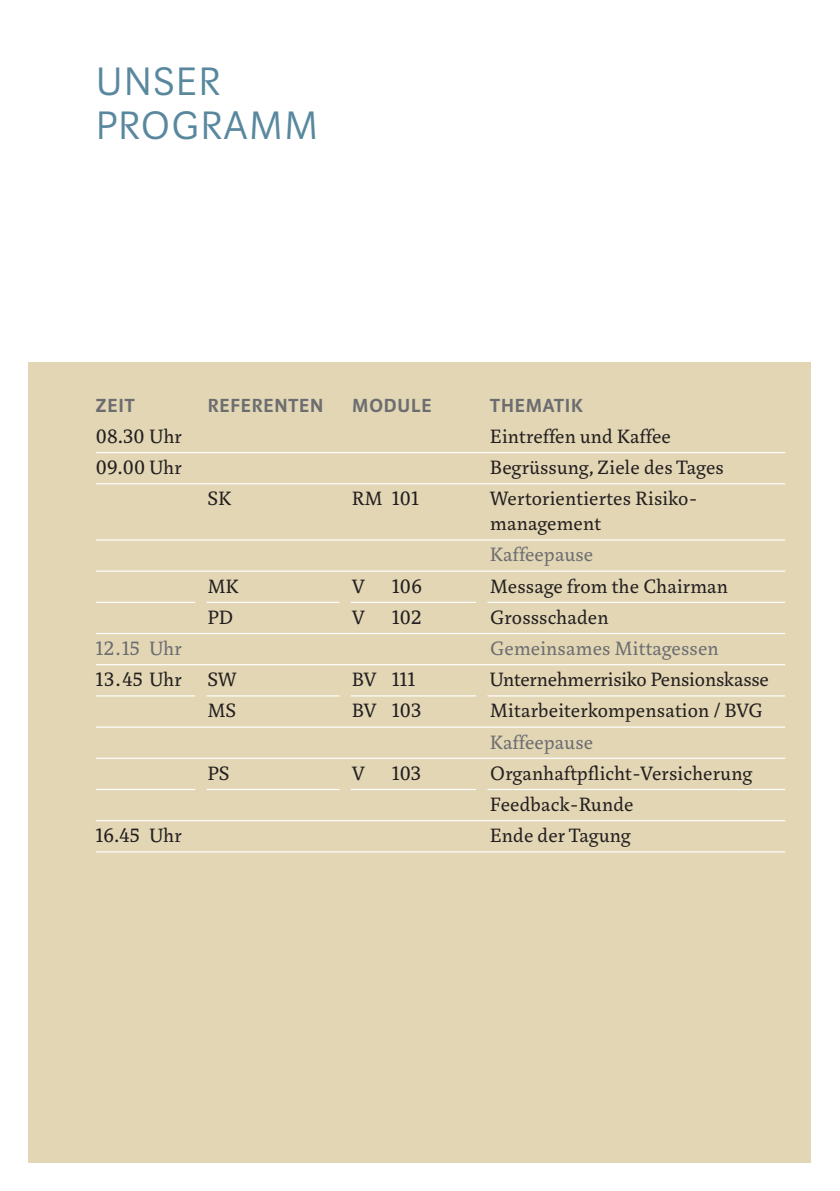
<style>
.page{position:relative;width:840px;height:1191px;background:#fff}
.page>*{position:absolute;margin:0;border:0;box-sizing:border-box;transform-origin:0 0}
.t1{font:300 44px/44px "Marat Sans";letter-spacing:.04em;color:#59889e}
.t2{font:21px/25px "Marat";letter-spacing:.015em;color:#231f20}
.t3{font:21px "Marat";letter-spacing:.015em;color:#6c6d70}
.t4{font:600 21px "Marat Sans";letter-spacing:.04em;color:#6c6d70}
</style>
<div class="page">
<div style="left:29px;top:362px;width:781px;height:800px;background:#e3d6b4"></div>
<hr style="left:96px;top:452px;width:688px;height:1px;background:#fff">
<hr style="left:96px;top:483px;width:688px;height:1px;background:#fff">
<hr style="left:96px;top:539px;width:688px;height:1px;background:#fff">
<hr style="left:96px;top:570px;width:688px;height:2px;background:#fff">
<hr style="left:96px;top:602px;width:688px;height:1px;background:#fff">
<hr style="left:96px;top:633px;width:688px;height:1px;background:#fff">
<hr style="left:96px;top:664px;width:688px;height:1px;background:#fff">
<hr style="left:96px;top:695px;width:688px;height:1px;background:#fff">
<hr style="left:96px;top:726px;width:688px;height:1px;background:#fff">
<hr style="left:96px;top:757px;width:688px;height:2px;background:#fff">
<hr style="left:96px;top:789px;width:688px;height:1px;background:#fff">
<hr style="left:96px;top:820px;width:688px;height:1px;background:#fff">
<hr style="left:96px;top:851px;width:688px;height:1px;background:#fff">
<div style="left:195px;top:588px;width:11px;height:34px;background:#e3d6b4"></div>
<div style="left:195px;top:674px;width:11px;height:37px;background:#e3d6b4"></div>
<div style="left:195px;top:774px;width:11px;height:37px;background:#e3d6b4"></div>
<div style="left:339px;top:586px;width:11px;height:36px;background:#e3d6b4"></div>
<div style="left:476px;top:586px;width:11px;height:36px;background:#e3d6b4"></div>
<div style="left:339px;top:674px;width:11px;height:37px;background:#e3d6b4"></div>
<div style="left:339px;top:774px;width:11px;height:37px;background:#e3d6b4"></div>
<div style="left:476px;top:674px;width:11px;height:37px;background:#e3d6b4"></div>
<div style="left:476px;top:774px;width:11px;height:37px;background:#e3d6b4"></div>
<h1 class="t1" style="left:96px;top:60px;width:223px">UNSER<br>PROGRAMM</h1>
<p class="t4" style="left:96px;top:394px;width:40px">ZEIT</p>
<p class="t4" style="left:208px;top:394px;width:117px">REFERENTEN</p>
<p class="t4" style="left:352px;top:394px;width:81px">MODULE</p>
<p class="t4" style="left:490px;top:394px;width:94px">THEMATIK</p>
<p class="t2" style="left:96px;top:424px;width:87px">08.30 Uhr</p>
<p class="t2" style="left:490px;top:424px;width:182px">Eintreffen und Kaffee</p>
<p class="t2" style="left:96px;top:455px;width:87px">09.00 Uhr</p>
<p class="t2" style="left:490px;top:455px;width:235px">Begrüssung, Ziele des Tages</p>
<p class="t2" style="left:208px;top:486px;width:25px">SK</p>
<p class="t2" style="left:352px;top:486px;width:68px">RM 101</p>
<p class="t2" style="left:490px;top:486px;width:209px">Wertorientiertes Risiko&shy;management</p>
<p class="t3" style="left:490px;top:543px;width:104px">Kaffeepause</p>
<p class="t2" style="left:208px;top:574px;width:32px">MK</p>
<p class="t2" style="left:352px;top:574px;width:14px">V</p>
<p class="t2" style="left:392px;top:574px;width:31px">106</p>
<p class="t2" style="left:490px;top:574px;width:239px">Message from the Chairman</p>
<p class="t2" style="left:208px;top:605px;width:27px">PD</p>
<p class="t2" style="left:352px;top:605px;width:14px">V</p>
<p class="t2" style="left:392px;top:605px;width:31px">102</p>
<p class="t2" style="left:490px;top:605px;width:120px">Grossschaden</p>
<p class="t3" style="left:96px;top:637px;width:87px">12.15 Uhr</p>
<p class="t3" style="left:490px;top:637px;width:230px">Gemeinsames Mittagessen</p>
<p class="t2" style="left:96px;top:667px;width:142px">13.45 Uhr SW</p>
<p class="t2" style="left:352px;top:667px;width:65px">BV 111</p>
<p class="t2" style="left:490px;top:667px;width:280px">Unternehmerrisiko Pensionskasse</p>
<p class="t2" style="left:208px;top:698px;width:30px">MS</p>
<p class="t2" style="left:352px;top:698px;width:71px">BV 103</p>
<p class="t2" style="left:490px;top:698px;width:273px">Mitarbeiterkompensation / BVG</p>
<p class="t3" style="left:490px;top:730px;width:104px">Kaffeepause</p>
<p class="t2" style="left:208px;top:761px;width:23px">PS</p>
<p class="t2" style="left:352px;top:761px;width:14px">V</p>
<p class="t2" style="left:392px;top:761px;width:31px">103</p>
<p class="t2" style="left:490px;top:758px;width:263px;line-height:31.2px">Organhaftpflicht-Versicherung<br>Feedback-Runde</p>
<p class="t2" style="left:96px;top:823px;width:87px">16.45 Uhr</p>
<p class="t2" style="left:490px;top:823px;width:142px">Ende der Tagung</p>
</div>
